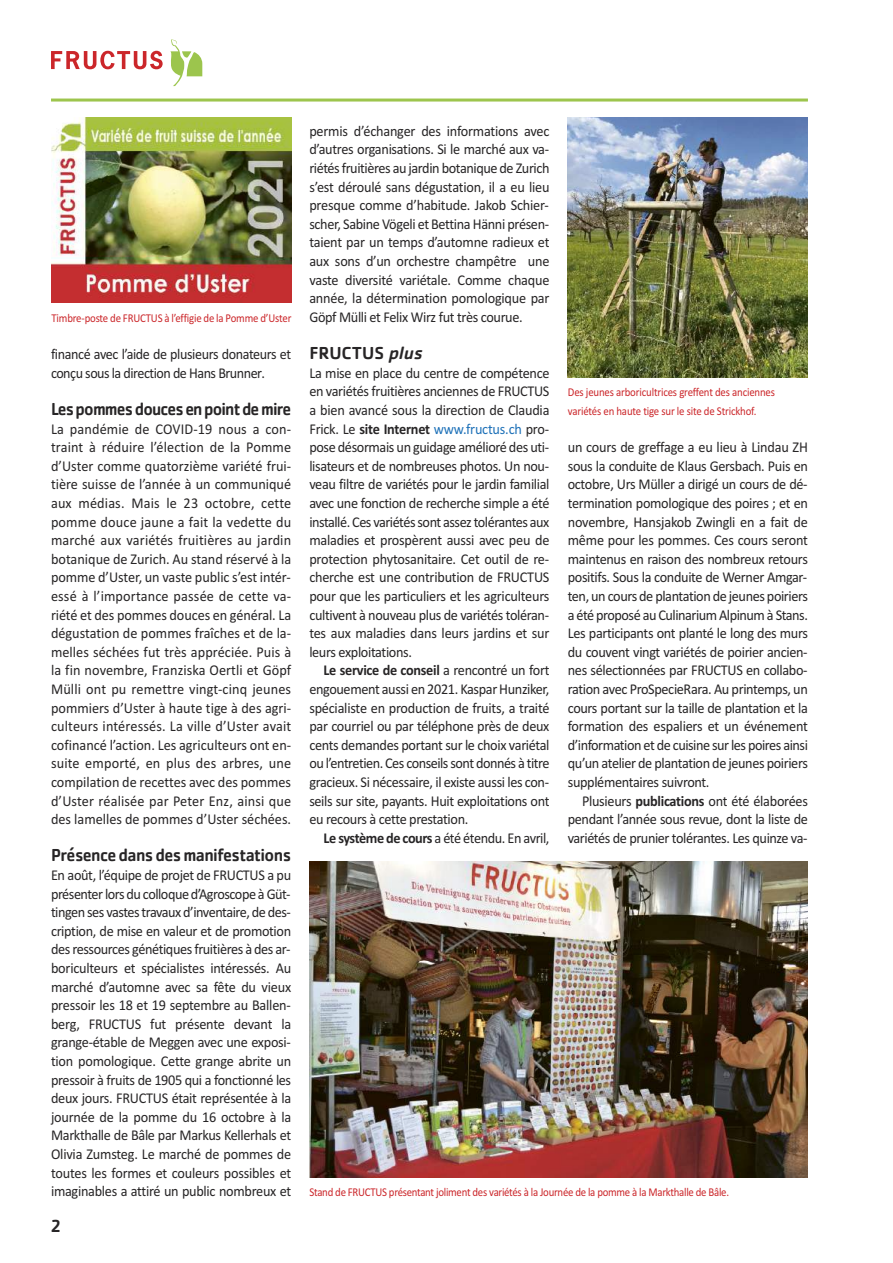
<style>
.page{position:relative;width:893px;height:1263px;background:#fff}
.page>*{position:absolute;margin:0;border:0;box-sizing:border-box;transform-origin:0 0}
.t1{font:500 18px "Cachet";letter-spacing:-.035em;color:#272526;scale:.95 1}
.t2{font:500 18px "Cachet";letter-spacing:-.035em;color:#272526;scale:.93 1}
.t3{font:500 18px "Cachet";color:#272526}
.t4{font:500 18px "Cachet";letter-spacing:-.035em;color:#272526}
.t5{font:15px/18.6px "Calibri";letter-spacing:-.025em;color:#272526;text-align:justify;scale:.95 1}
.t6{font:15px/18.6px "Calibri";letter-spacing:-.025em;color:#272526;scale:.94 1}
.t7{font:12px/18.6px "Calibri";letter-spacing:-.02em;color:#cb262a;scale:.9 1}
.s1{font-style:italic}
.s2{font-weight:700}
.s3{color:#1e71b8}
</style>
<div class="page">
<svg style="left:51px;top:51px;width:112px;height:18px"></svg>
<svg style="left:170px;top:40px;width:32px;height:46px"></svg>
<hr style="left:51px;top:99px;width:757px;height:3px;background:#9dc54d">
<img style="left:51px;top:118px;width:240px;height:185px">
<img style="left:309px;top:861px;width:499px;height:316px">
<img style="left:568px;top:117px;width:240px;height:261px">
<p class="t7" style="left:51px;top:308px;width:268px">Timbre-poste de FRUCTUS à l’effigie de la Pomme d’Uster</p>
<p class="t6" style="left:51px;top:345px;width:257px">financé avec l’aide de plusieurs donateurs et conçu sous la direction de Hans Brunner.</p>
<p class="t2" style="left:51px;top:398px;width:260px">Les pommes douces en point de mire</p>
<p class="t5" style="left:51px;top:419px;width:254px">La pandémie de COVID-19 nous a con&shy;traint à réduire l’élection de la Pomme d’Uster comme quatorzième variété frui&shy;tière suisse de l’année à un communiqué aux médias. Mais le 23 octobre, cette pomme douce jaune a fait la vedette du marché aux variétés fruitières au jardin botanique de Zurich. Au stand réservé à la pomme d’Uster, un vaste public s’est intér&shy;essé à l’importance passée de cette va&shy;riété et des pommes douces en général. La dégustation de pommes fraîches et de la&shy;melles séchées fut très appréciée. Puis à la fin novembre, Franziska Oertli et Göpf Mülli ont pu remettre vingt-cinq jeunes pommiers d’Uster à haute tige à des agri&shy;culteurs intéressés. La ville d’Uster avait cofinancé l’action. Les agriculteurs ont en&shy;suite emporté, en plus des arbres, une compilation de recettes avec des pommes d’Uster réalisée par Peter Enz, ainsi que des lamelles de pommes d’Uster séchées.</p>
<p class="t1" style="left:51px;top:845px;width:254px">Présence dans des manifestations</p>
<p class="t5" style="left:51px;top:865px;width:254px">En août, l’équipe de projet de FRUCTUS a pu présenter lors du colloque d’Agroscope à Güt&shy;tingen ses vastes travaux d’inventaire, de des&shy;cription, de mise en valeur et de promotion des ressources génétiques fruitières à des ar&shy;boriculteurs et spécialistes intéressés. Au marché d’automne avec sa fête du vieux pressoir les 18 et 19 septembre au Ballen&shy;berg, FRUCTUS fut présente devant la grange-étable de Meggen avec une exposi&shy;tion pomologique. Cette grange abrite un pressoir à fruits de 1905 qui a fonctionné les deux jours. FRUCTUS était représentée à la journée de la pomme du 16 octobre à la Markthalle de Bâle par Markus Kellerhals et Olivia Zumsteg. Le marché de pommes de toutes les formes et couleurs possibles et imaginables a attiré un public nombreux et</p>
<p class="t4" style="left:51px;top:1215px;width:13px">2</p>
<p class="t5" style="left:309px;top:121px;width:254px">permis d’échanger des informations avec d’autres organisations. Si le marché aux va&shy;riétés fruitières au jardin botanique de Zurich s’est déroulé sans dégustation, il a eu lieu presque comme d’habitude. Jakob Schier&shy;scher, Sabine Vögeli et Bettina Hänni présen&shy;taient par un temps d’automne radieux et aux sons d’un orchestre champêtre une vaste diversité variétale. Comme chaque année, la détermination pomologique par Göpf Mülli et Felix Wirz fut très courue.</p>
<p class="t3" style="left:309px;top:342px;width:119px">FRUCTUS <span class="s1">plus</span></p>
<p class="t5" style="left:309px;top:363px;width:254px">La mise en place du centre de compétence en variétés fruitières anciennes de FRUCTUS a bien avancé sous la direction de Claudia Frick. Le <span class="s2">site Internet</span> <span class="s3">www.fructus.ch</span> pro&shy;pose désormais un guidage amélioré des uti&shy;lisateurs et de nombreuses photos. Un nou&shy;veau filtre de variétés pour le jardin familial avec une fonction de recherche simple a été installé. Ces variétés sont assez tolérantes aux maladies et prospèrent aussi avec peu de protection phytosanitaire. Cet outil de re&shy;cherche est une contribution de FRUCTUS pour que les particuliers et les agriculteurs cultivent à nouveau plus de variétés toléran&shy;tes aux maladies dans leurs jardins et sur leurs exploitations.</p>
<p class="t5" style="left:309px;top:661px;width:254px;text-indent:14px"><span class="s2">Le service de conseil</span> a rencontré un fort engouement aussi en 2021. Kaspar Hunziker, spécialiste en production de fruits, a traité par courriel ou par téléphone près de deux cents demandes portant sur le choix variétal ou l’entretien. Ces conseils sont donnés à titre gracieux. Si nécessaire, il existe aussi les con&shy;seils sur site, payants. Huit exploitations ont eu recours à cette prestation.</p>
<p class="t5" style="left:324px;top:828px;width:239px"><span class="s2">Le système de cours</span> a été étendu. En avril,</p>
<p class="t7" style="left:568px;top:383px;width:232px">Des jeunes arboricultrices greffent des anciennes variétés en haute tige sur le site de Strickhof.</p>
<p class="t5" style="left:568px;top:438px;width:254px">un cours de greffage a eu lieu à Lindau ZH sous la conduite de Klaus Gersbach. Puis en octobre, Urs Müller a dirigé un cours de dé&shy;termination pomologique des poires ; et en novembre, Hansjakob Zwingli en a fait de même pour les pommes. Ces cours seront maintenus en raison des nombreux retours positifs. Sous la conduite de Werner Amgar&shy;ten, un cours de plantation de jeunes poiriers a été proposé au Culinarium Alpinum à Stans.<br>Les participants ont planté le long des murs du couvent vingt variétés de poirier ancien&shy;nes sélectionnées par FRUCTUS en collabo&shy;ration avec ProSpecieRara. Au printemps, un cours portant sur la taille de plantation et la formation des espaliers et un événement d’information et de cuisine sur les poires ainsi qu’un atelier de plantation de jeunes poiriers supplémentaires suivront.</p>
<p class="t5" style="left:568px;top:791px;width:254px;text-indent:14px">Plusieurs <span class="s2">publications</span> ont été élaborées pendant l’année sous revue, dont la liste de variétés de prunier tolérantes. Les quinze va-</p>
<p class="t7" style="left:309px;top:1183px;width:468px">Stand de FRUCTUS présentant joliment des variétés à la Journée de la pomme à la Markthalle de Bâle.</p>
</div>
